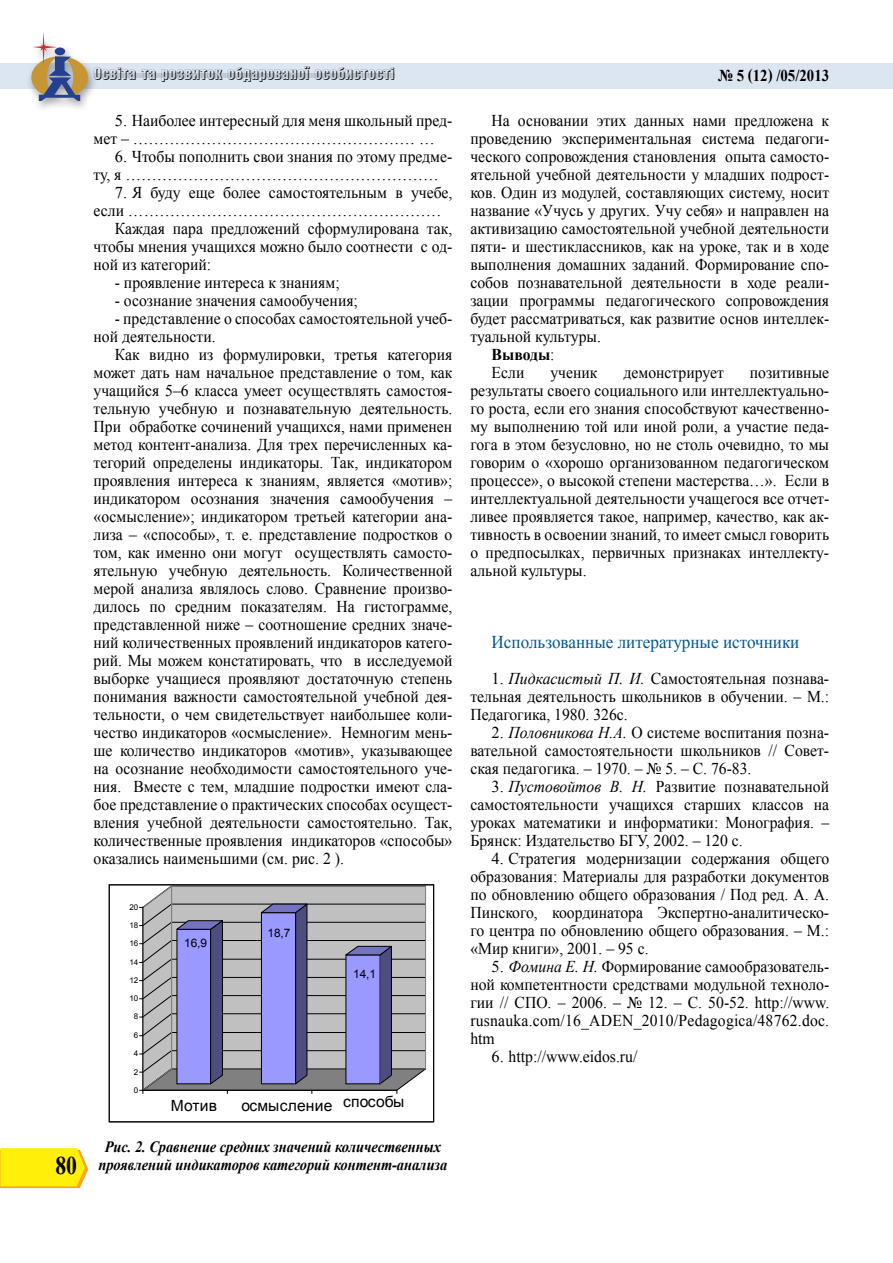
<style>
.page{position:relative;width:893px;height:1263px;background:#fff}
.page>*{position:absolute;margin:0;border:0;box-sizing:border-box;transform-origin:0 0}
.t1{font:700 25.5px "Times New Roman";color:#000;scale:.85 1}
.t2{font:18px "Times New Roman";color:#005791;scale:.95 1}
.t3{font:16.5px/18px "Times New Roman";color:#000;text-align:justify;scale:.95 1}
.t4{font:16.5px/18px "Times New Roman";color:#000;text-align:justify}
.t5{font:16.5px "Helios Compr Shadow";color:#000}
.t6{font:700 16.5px "Times New Roman";color:#000;scale:.9 1}
.t7{font:700 16.5px "Times New Roman";color:#000;scale:.95 1}
.t8{font:italic 700 15.75px/18px "Times New Roman";letter-spacing:-.005em;color:#000;text-align:center;scale:.92 1}
.t9{font:15.45px "Arial";letter-spacing:.01em;color:#000}
.t10{font:11.7px "Arial";color:#000}
.t11{font:7.95px "Arial";letter-spacing:-.025em;color:#000}
.s1{font-weight:400}
.s2{font-style:italic}
</style>
<div class="page">
<div style="left:1px;top:63px;width:892px;height:26px;background:#dce6f2"></div>
<svg style="left:0;top:1148px;width:88px;height:40px;background:#feea18"></svg>
<hr style="left:94px;top:73px;width:300px;height:4px;background:#c2cad5">
<div style="left:26px;top:30px;width:72px;height:82px;background:#000;opacity:.37"></div>
<svg style="left:31px;top:31px;width:57px;height:70px"></svg>
<svg style="left:140px;top:886px;width:286px;height:207px;background:#9c9cbb"></svg>
<div style="left:109px;top:884px;width:325px;height:238px;border:1px solid #000"></div>
<h1 class="t1" style="left:55px;top:1148px;width:27px">80</h1>
<p class="t5" style="left:94px;top:65px;width:303px">Освіта та розвиток обдарованої особистості</p>
<p class="t4" style="left:94px;top:111px;width:360px;text-indent:21px">5. Наиболее интересный для меня школьный пред&shy;мет – ……………………………………………… …</p>
<p class="t4" style="left:94px;top:147px;width:360px;text-indent:21px">6. Чтобы пополнить свои знания по этому предме&shy;ту, я ……………………………………………………</p>
<p class="t4" style="left:115px;top:183px;width:339px">7. Я буду еще более самостоятельным в учебе,</p>
<p class="t3" style="left:94px;top:201px;width:368px">если ……………………………………………………</p>
<p class="t3" style="left:115px;top:219px;width:357px">Каждая пара предложений сформулирована так,</p>
<p class="t3" style="left:94px;top:237px;width:379px">чтобы мнения учащихся можно было соотнести с од-</p>
<p class="t3" style="left:94px;top:255px;width:125px">ной из категорий:</p>
<p class="t3" style="left:115px;top:273px;width:238px">- проявление интереса к знаниям;</p>
<p class="t3" style="left:115px;top:291px;width:257px">- осознание значения самообучения;</p>
<p class="t3" style="left:94px;top:309px;width:379px;text-indent:21px">- представление о способах самостоятельной учеб&shy;ной деятельности.</p>
<p class="t3" style="left:94px;top:345px;width:379px;text-indent:21px">Как видно из формулировки, третья категория может дать нам начальное представление о том, как учащийся 5–6 класса умеет осуществлять самостоя&shy;тельную учебную и познавательную деятельность.<br>При обработке сочинений учащихся, нами применен метод контент-анализа. Для трех перечисленных ка&shy;тегорий определены индикаторы. Так, индикатором проявления интереса к знаниям, является «мотив»; индикатором осознания значения самообучения – «осмысление»; индикатором третьей категории ана&shy;лиза – «способы», т. е. представление подростков о том, как именно они могут осуществлять самосто&shy;ятельную учебную деятельность. Количественной мерой анализа являлось слово. Сравнение произво&shy;дилось по средним показателям. На гистограмме, представленной ниже – соотношение средних значе&shy;ний количественных проявлений индикаторов катего&shy;рий. Мы можем констатировать, что в исследуемой выборке учащиеся проявляют достаточную степень понимания важности самостоятельной учебной дея&shy;тельности, о чем свидетельствует наибольшее коли&shy;чество индикаторов «осмысление». Немногим мень&shy;ше количество индикаторов «мотив», указывающее на осознание необходимости самостоятельного уче&shy;ния. Вместе с тем, младшие подростки имеют сла&shy;бое представление о практических способах осущест&shy;вления учебной деятельности самостоятельно. Так, количественные проявления индикаторов «способы» оказались наименьшими (см. рис. 2 ).</p>
<p class="t11" style="left:130px;top:902px;width:10px">20</p>
<p class="t11" style="left:130px;top:920px;width:10px">18</p>
<p class="t11" style="left:130px;top:938px;width:10px">16</p>
<p class="t11" style="left:130px;top:957px;width:10px">14</p>
<p class="t11" style="left:130px;top:975px;width:10px">12</p>
<p class="t11" style="left:130px;top:993px;width:10px">10</p>
<p class="t11" style="left:134px;top:1011px;width:6px">8</p>
<p class="t11" style="left:134px;top:1030px;width:6px">6</p>
<p class="t11" style="left:134px;top:1048px;width:6px">4</p>
<p class="t11" style="left:134px;top:1066px;width:6px">2</p>
<p class="t11" style="left:134px;top:1085px;width:6px">0</p>
<p class="t10" style="left:184px;top:935px;width:25px">16,9</p>
<p class="t10" style="left:267px;top:925px;width:25px">18,7</p>
<p class="t10" style="left:353px;top:966px;width:25px">14,1</p>
<p class="t9" style="left:171px;top:1095px;width:48px">Мотив</p>
<p class="t9" style="left:241px;top:1095px;width:165px">осмысление способы</p>
<p class="t8" style="left:98px;top:1137px;width:381px">Рис. 2. Сравнение средних значений количественных проявлений индикаторов категорий контент-анализа</p>
<p class="t6" style="left:718px;top:64px;width:125px">№ 5 (12) /05/2013</p>
<p class="t3" style="left:492px;top:111px;width:357px">На основании этих данных нами предложена к</p>
<p class="t3" style="left:470px;top:129px;width:379px">проведению экспериментальная система педагоги-</p>
<p class="t3" style="left:470px;top:147px;width:379px">ческого сопровождения становления опыта самосто-</p>
<p class="t3" style="left:470px;top:165px;width:379px">ятельной учебной деятельности у младших подрост-</p>
<p class="t3" style="left:470px;top:183px;width:379px">ков. Один из модулей, составляющих систему, носит</p>
<p class="t3" style="left:470px;top:201px;width:379px">название «Учусь у других. Учу себя» и направлен на</p>
<p class="t3" style="left:470px;top:219px;width:379px">активизацию самостоятельной учебной деятельности</p>
<p class="t3" style="left:470px;top:237px;width:379px">пяти- и шестиклассников, как на уроке, так и в ходе</p>
<p class="t3" style="left:470px;top:255px;width:379px">выполнения домашних заданий. Формирование спо-</p>
<p class="t3" style="left:470px;top:273px;width:379px">собов познавательной деятельности в ходе реали-</p>
<p class="t3" style="left:470px;top:291px;width:379px">зации программы педагогического сопровождения</p>
<p class="t3" style="left:470px;top:309px;width:379px">будет рассматриваться, как развитие основ интеллек-</p>
<p class="t3" style="left:470px;top:327px;width:139px">туальной культуры.</p>
<p class="t7" style="left:492px;top:343px;width:68px">Выводы<span class="s1">:</span></p>
<p class="t3" style="left:492px;top:363px;width:36px">Если</p>
<p class="t3" style="left:550px;top:363px;width:51px">ученик</p>
<p class="t3" style="left:623px;top:363px;width:107px">демонстрирует</p>
<p class="t3" style="left:470px;top:363px;width:379px;text-indent:279px">позитивные результаты своего социального или интеллектуально&shy;го роста, если его знания способствуют качественно&shy;му выполнению той или иной роли, а участие педа&shy;гога в этом безусловно, но не столь очевидно, то мы говорим о «хорошо организованном педагогическом процессе», о высокой степени мастерства…». Если в интеллектуальной деятельности учащегося все отчет&shy;ливее проявляется такое, например, качество, как ак&shy;тивность в освоении знаний, то имеет смысл говорить о предпосылках, первичных признаках интеллекту&shy;альной культуры.</p>
<p class="t2" style="left:492px;top:630px;width:326px">Использованные литературные источники</p>
<p class="t4" style="left:470px;top:669px;width:360px;text-indent:21px">1. <span class="s2">Пидкасистый П. И.</span> Самостоятельная познава&shy;тельная деятельность школьников в обучении. – М.:<br>Педагогика, 1980. 326с.</p>
<p class="t4" style="left:470px;top:723px;width:360px;text-indent:21px">2. <span class="s2">Половникова Н.А.</span> О системе воспитания позна&shy;вательной самостоятельности школьников // Совет&shy;ская педагогика. – 1970. – № 5. – С. 76-83.</p>
<p class="t4" style="left:470px;top:777px;width:360px;text-indent:21px">3. <span class="s2">Пустовойтов В. Н.</span> Развитие познавательной самостоятельности учащихся старших классов на уроках математики и информатики: Монография. – Брянск: Издательство БГУ, 2002. – 120 с.</p>
<p class="t4" style="left:470px;top:849px;width:360px;text-indent:21px">4. Стратегия модернизации содержания общего образования: Материалы для разработки документов по обновлению общего образования / Под ред. А. А.<br>Пинского, координатора Экспертно-аналитическо&shy;го центра по обновлению общего образования. – М.: «Мир книги», 2001. – 95 с.</p>
<p class="t4" style="left:470px;top:957px;width:360px;text-indent:21px">5. <span class="s2">Фомина Е. Н.</span> Формирование самообразователь&shy;ной компетентности средствами модульной техноло&shy;гии // СПО. – 2006. – № 12. – С. 50-52. http://www. rusnauka.com/16_ADEN_2010/Pedagogica/48762.doc. htm</p>
<p class="t4" style="left:492px;top:1047px;width:147px">6. http://www.eidos.ru/</p>
</div>
